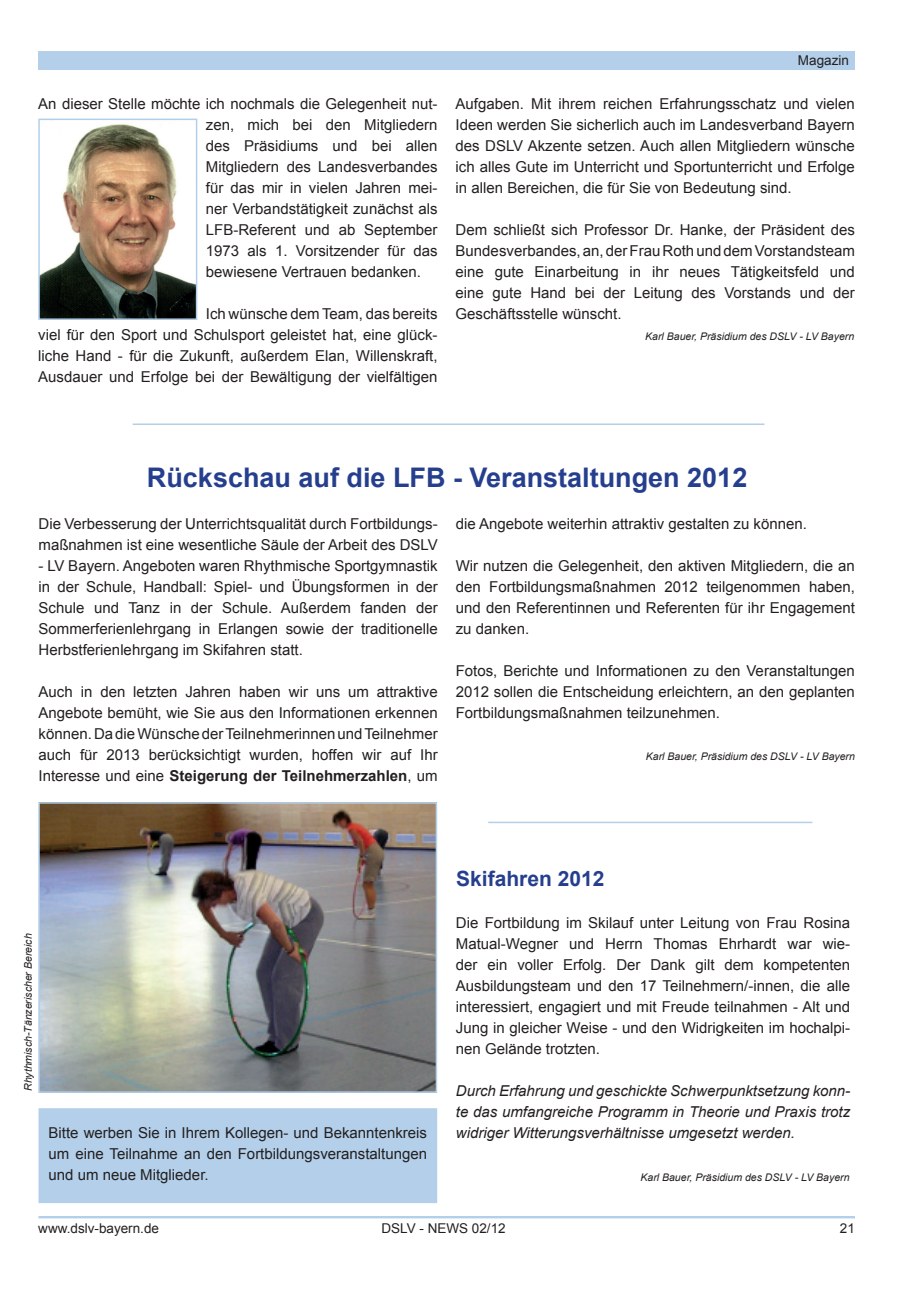
<style>
.page{position:relative;width:906px;height:1289px;background:#fff}
.page>*{position:absolute;margin:0;border:0;box-sizing:border-box;transform-origin:0 0}
.t1{font:700 27px "Arial";color:#253f8e}
.t2{font:700 21px "Arial";color:#253f8e}
.t3{font:15px/21px "Arial";color:#231f20;text-align:justify}
.t4{font:italic 15px/21px "Arial";color:#231f20;text-align:justify}
.t5{font:13.5px "Arial";color:#231f20}
.t6{font:italic 10.5px "Arial";color:#231f20}
.s1{font-weight:700}
</style>
<div class="page">
<div style="left:38px;top:51px;width:817px;height:18px;background:#b3cfe9"></div>
<div style="left:38px;top:1215px;width:817px;height:3px;border:2px solid #b3cfe9"></div>
<img style="left:41px;top:123px;width:153px;height:194px">
<div style="left:38px;top:119px;width:159px;height:201px;border:2px solid #b3cfe9"></div>
<hr style="left:133px;top:423px;width:631px;height:2px;background:#b3cfe9">
<img style="left:41px;top:805px;width:393px;height:284px">
<div style="left:38px;top:802px;width:399px;height:290px;border:2px solid #b3cfe9"></div>
<div style="left:39px;top:1108px;width:397px;height:94px;background:#b3cfe9"></div>
<div style="left:39px;top:1108px;width:398px;height:95px;border:2px solid #b3cfe9"></div>
<hr style="left:488px;top:821px;width:324px;height:2px;background:#b3cfe9">
<p class="t3" style="left:206px;top:93px;width:233px;text-indent:-168px">An dieser Stelle möchte ich nochmals die Gelegenheit nut&shy;zen, mich bei den Mitgliedern des Präsidiums und bei allen Mitgliedern des Landesverbandes für das mir in vielen Jahren mei&shy;ner Verbandstätigkeit zunächst als LFB-Referent und ab September 1973 als 1. Vorsitzender für das bewiesene Vertrauen bedanken.</p>
<p class="t3" style="left:38px;top:303px;width:401px;text-indent:168px">Ich wünsche dem Team, das bereits viel für den Sport und Schulsport geleistet hat, eine glück&shy;liche Hand - für die Zukunft, außerdem Elan, Willenskraft, Ausdauer und Erfolge bei der Bewältigung der vielfältigen</p>
<p class="t5" style="left:798px;top:52px;width:53px">Magazin</p>
<p class="t3" style="left:455px;top:93px;width:401px">Aufgaben. Mit ihrem reichen Erfahrungsschatz und vielen Ideen werden Sie sicherlich auch im Landesverband Bayern des DSLV Akzente setzen. Auch allen Mitgliedern wünsche ich alles Gute im Unterricht und Sportunterricht und Erfolge in allen Bereichen, die für Sie von Bedeutung sind.</p>
<p class="t3" style="left:455px;top:219px;width:401px">Dem schließt sich Professor Dr. Hanke, der Präsident des Bundesverbandes, an, der Frau Roth und dem Vorstandsteam eine gute Einarbeitung in ihr neues Tätigkeitsfeld und eine gute Hand bei der Leitung des Vorstands und der Geschäftsstelle wünscht.</p>
<p class="t6" style="left:645px;top:329px;width:210px">Karl Bauer, Präsidium des DSLV - LV Bayern</p>
<h1 class="t1" style="left:147px;top:459px;width:602px">Rückschau auf die LFB - Veranstaltungen 2012</h1>
<p class="t3" style="left:39px;top:513px;width:401px">Die Verbesserung der Unterrichtsqualität durch Fortbildungs&shy;maßnahmen ist eine wesentliche Säule der Arbeit des DSLV</p>
<p class="t3" style="left:39px;top:555px;width:400px">- LV Bayern. Angeboten waren Rhythmische Sportgymnastik in der Schule, Handball: Spiel- und Übungsformen in der Schule und Tanz in der Schule. Außerdem fanden der Sommerferienlehrgang in Erlangen sowie der traditionelle Herbstferienlehrgang im Skifahren statt.</p>
<p class="t3" style="left:39px;top:681px;width:401px">Auch in den letzten Jahren haben wir uns um attraktive Angebote bemüht, wie Sie aus den Informationen erkennen können. Da die Wünsche der Teilnehmerinnen und Teilnehmer auch für 2013 berücksichtigt wurden, hoffen wir auf Ihr Interesse und eine <span class="s1">Steigerung der Teilnehmerzahlen</span>, um</p>
<p class="t3" style="left:456px;top:513px;width:353px">die Angebote weiterhin attraktiv gestalten zu können.</p>
<p class="t3" style="left:456px;top:555px;width:401px">Wir nutzen die Gelegenheit, den aktiven Mitgliedern, die an den Fortbildungsmaßnahmen 2012 teilgenommen haben, und den Referentinnen und Referenten für ihr Engagement zu danken.</p>
<p class="t3" style="left:456px;top:660px;width:400px">Fotos, Berichte und Informationen zu den Veranstaltungen 2012 sollen die Entscheidung erleichtern, an den geplanten Fortbildungsmaßnahmen teilzunehmen.</p>
<p class="t6" style="left:646px;top:749px;width:210px">Karl Bauer, Präsidium des DSLV - LV Bayern</p>
<p class="t6" style="left:21px;top:1091px;width:159px;rotate:-90deg">Rhythmisch-Tänzerischer Bereich</p>
<p class="t3" style="left:49px;top:1122px;width:380px">Bitte werben Sie in Ihrem Kollegen- und Bekanntenkreis um eine Teilnahme an den Fortbildungsveranstaltungen und um neue Mitglieder.</p>
<h2 class="t2" style="left:456px;top:864px;width:150px">Skifahren 2012</h2>
<p class="t3" style="left:456px;top:912px;width:396px">Die Fortbildung im Skilauf unter Leitung von Frau Rosina Matual-Wegner und Herrn Thomas Ehrhardt war wie&shy;der ein voller Erfolg. Der Dank gilt dem kompetenten Ausbildungsteam und den 17 Teilnehmern/-innen, die alle interessiert, engagiert und mit Freude teilnahmen - Alt und Jung in gleicher Weise - und den Widrigkeiten im hochalpi&shy;nen Gelände trotzten.</p>
<p class="t4" style="left:456px;top:1080px;width:396px">Durch Erfahrung und geschickte Schwerpunktsetzung konn&shy;te das umfangreiche Programm in Theorie und Praxis trotz widriger Witterungsverhältnisse umgesetzt werden.</p>
<p class="t6" style="left:640px;top:1170px;width:210px">Karl Bauer, Präsidium des DSLV - LV Bayern</p>
<p class="t5" style="left:38px;top:1219px;width:122px">www.dslv-bayern.de</p>
<p class="t5" style="left:381px;top:1219px;width:126px">DSLV - NEWS 02/12</p>
<p class="t5" style="left:840px;top:1219px;width:17px">21</p>
</div>
